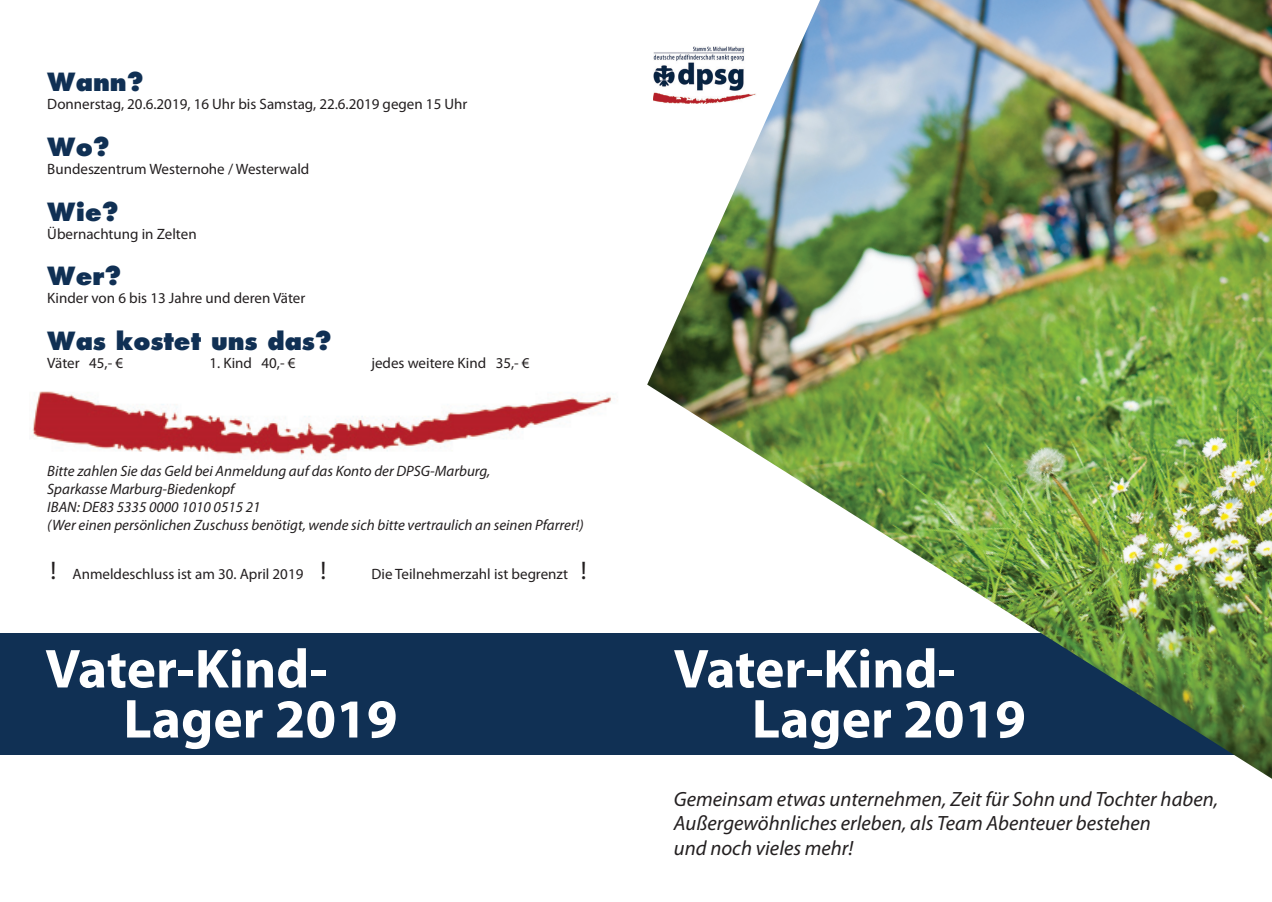
<style>
.page{position:relative;width:1272px;height:902px;background:#fff}
.page>*{position:absolute;margin:0;border:0;box-sizing:border-box;transform-origin:0 0}
.t1{font:700 55.2px/49.9px "Myriad Pro";color:#fff}
.t2{font:800 24px "Futura";color:#103054}
.t3{font:italic 20.7px/24.8px "Myriad Pro";color:#231f20}
.t4{font:15px "Myriad Pro";color:#231f20}
.t5{font:italic 15px/18px "Myriad Pro";color:#231f20}
.s1{font-size:25.5px}
</style>
<div class="page">
<div style="left:0;top:633px;width:1250px;height:121px;background:#103054"></div>
<img style="left:647px;top:0;width:624px;height:778px">
<img style="left:653px;top:47px;width:103px;height:57px">
<img style="left:32px;top:391px;width:580px;height:65px">
<h2 class="t2" style="left:47px;top:67px;width:98px">Wann?</h2>
<p class="t4" style="left:47px;top:95px;width:421px">Donnerstag, 20.6.2019, 16 Uhr bis Samstag, 22.6.2019 gegen 15 Uhr</p>
<h2 class="t2" style="left:47px;top:132px;width:64px">Wo?</h2>
<p class="t4" style="left:47px;top:159px;width:263px">Bundeszentrum Westernohe / Westerwald</p>
<h2 class="t2" style="left:47px;top:197px;width:73px">Wie?</h2>
<p class="t4" style="left:47px;top:224px;width:151px">Übernachtung in Zelten</p>
<h2 class="t2" style="left:47px;top:261px;width:75px">Wer?</h2>
<p class="t4" style="left:47px;top:289px;width:259px">Kinder von 6 bis 13 Jahre und deren Väter</p>
<h2 class="t2" style="left:47px;top:326px;width:286px">Was kostet uns das?</h2>
<p class="t4" style="left:47px;top:354px;width:77px">Väter 45,- €</p>
<p class="t4" style="left:209px;top:354px;width:88px">1. Kind 40,- €</p>
<p class="t4" style="left:371px;top:354px;width:160px">jedes weitere Kind 35,- €</p>
<p class="t5" style="left:47px;top:462px;width:538px">Bitte zahlen Sie das Geld bei Anmeldung auf das Konto der DPSG-Marburg,<br>Sparkasse Marburg-Biedenkopf<br>IBAN: DE83 5335 0000 1010 0515 21<br>(Wer einen persönlichen Zuschuss benötigt, wende sich bitte vertraulich an seinen Pfarrer!)</p>
<p class="t4" style="left:50px;top:564px;width:277px"><span class="s1">!</span> Anmeldeschluss ist am 30. April 2019 <span class="s1">!</span></p>
<p class="t4" style="left:371px;top:564px;width:216px">Die Teilnehmerzahl ist begrenzt <span class="s1">!</span></p>
<h1 class="t1" style="left:123px;top:642px;width:276px;text-indent:-78px">Vater-Kind-<br>Lager 2019</h1>
<h1 class="t1" style="left:751px;top:642px;width:276px;text-indent:-78px">Vater-Kind-<br>Lager 2019</h1>
<h3 class="t3" style="left:674px;top:785px;width:545px">Gemeinsam etwas unternehmen, Zeit für Sohn und Tochter haben,<br>Außergewöhnliches erleben, als Team Abenteuer bestehen<br>und noch vieles mehr!</h3>
</div>
